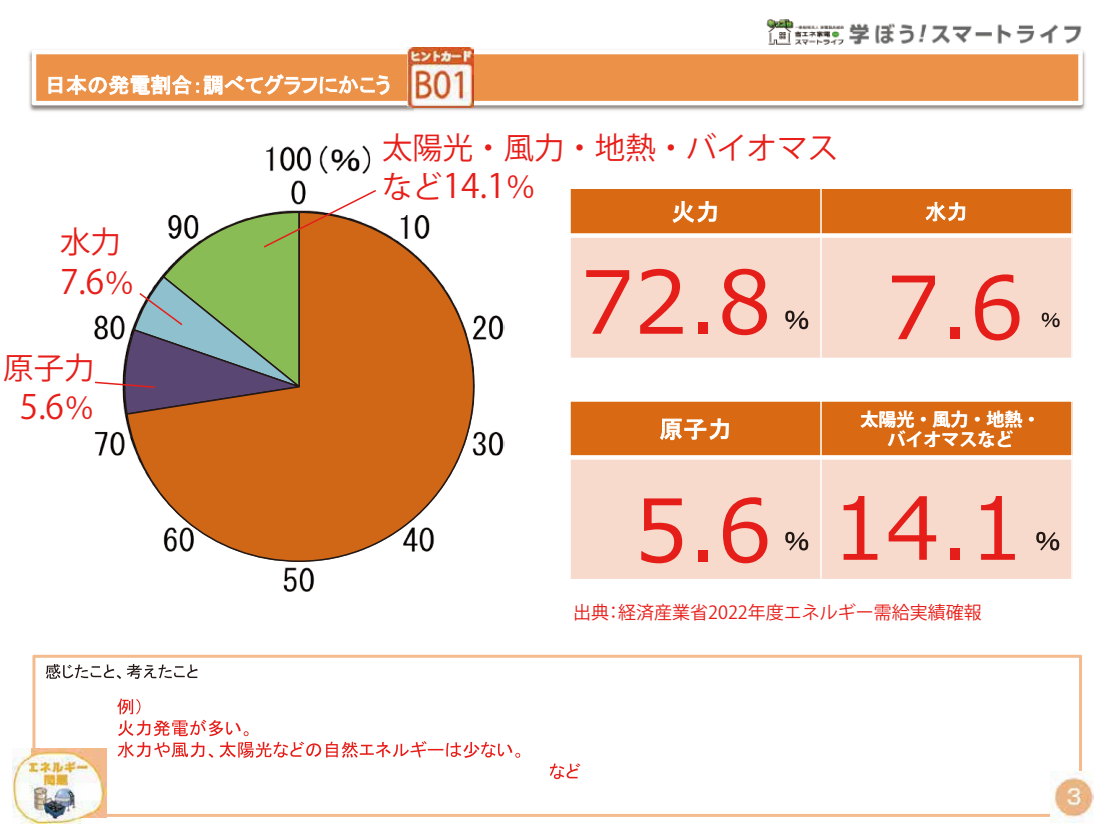
<style>
.page{position:relative;width:1106px;height:836px;background:#fff}
.page>*{position:absolute;margin:0;border:0;box-sizing:border-box;transform-origin:0 0}
.t1{font:86.4px "Meiryo";color:#e61e19}
.t2{font:33.45px "Koz Go Pr 6 N";color:#e71e19}
.t3{font:30.45px "Koz Go Pr 6 N";color:#e71e19}
.t4{font:18px "Koz Go Pr 6 N";color:#e71e19}
.t5{font:700 18px/19.8px "Koz Go Pro";color:#fff;text-align:center}
.s1{font-size:30.45px}
</style>
<div class="page">
<img style="left:94px;top:145px;width:410px;height:447px">
<img style="left:28px;top:47px;width:1058px;height:64px">
<img style="left:28px;top:61px;width:386px;height:51px">
<svg style="left:32px;top:50px;width:1050px;height:55px;fill:#ec9148"></svg>
<svg style="left:48px;top:74px;width:341px;height:21px"></svg>
<div style="left:570px;top:188px;width:251px;height:47px;background:#d96912"></div>
<div style="left:821px;top:188px;width:251px;height:47px;background:#d96912"></div>
<div style="left:570px;top:235px;width:251px;height:123px;background:#f8dacc"></div>
<div style="left:821px;top:235px;width:251px;height:123px;background:#f8dacc"></div>
<hr style="left:820px;top:187px;width:1px;height:172px;background:#fff">
<div style="left:569px;top:233px;width:503px;height:5px;background:#fff"></div>
<hr style="left:569px;top:187px;width:2px;height:172px;background:#fff">
<hr style="left:1071px;top:187px;width:1px;height:172px;background:#fff">
<hr style="left:569px;top:187px;width:503px;height:2px;background:#fff">
<hr style="left:569px;top:357px;width:503px;height:2px;background:#fff">
<svg style="left:672px;top:201px;width:45px;height:22px"></svg>
<svg style="left:925px;top:202px;width:40px;height:19px"></svg>
<svg style="left:785px;top:310px;width:23px;height:19px"></svg>
<svg style="left:1041px;top:312px;width:18px;height:15px"></svg>
<div style="left:570px;top:401px;width:251px;height:56px;background:#d96912"></div>
<div style="left:821px;top:401px;width:251px;height:56px;background:#d96912"></div>
<div style="left:570px;top:457px;width:251px;height:122px;background:#f8dacc"></div>
<div style="left:821px;top:457px;width:251px;height:122px;background:#f8dacc"></div>
<hr style="left:820px;top:400px;width:1px;height:180px;background:#fff">
<svg style="left:571px;top:455px;width:500px;height:4px;fill:#fff"></svg>
<hr style="left:569px;top:400px;width:2px;height:180px;background:#fff">
<hr style="left:1071px;top:400px;width:1px;height:180px;background:#fff">
<svg style="left:660px;top:418px;width:69px;height:22px"></svg>
<svg style="left:785px;top:532px;width:23px;height:18px"></svg>
<svg style="left:1036px;top:532px;width:23px;height:18px"></svg>
<svg style="left:32px;top:654px;width:1050px;height:162px"></svg>
<svg style="left:46px;top:664px;width:152px;height:15px"></svg>
<img style="left:763px;top:19px;width:323px;height:29px">
<svg style="left:117px;top:698px;width:403px;height:59px"></svg>
<svg style="left:549px;top:763px;width:31px;height:16px"></svg>
<img style="left:1050px;top:771px;width:43px;height:52px">
<img style="left:408px;top:47px;width:65px;height:61px">
<svg style="left:408px;top:106px;width:6px;height:2px"></svg>
<img style="left:408px;top:49px;width:65px;height:57px">
<img style="left:12px;top:748px;width:94px;height:75px">
<img style="left:32px;top:748px;width:74px;height:69px">
<svg style="left:125px;top:211px;width:350px;height:351px"></svg>
<svg style="left:94px;top:188px;width:284px;height:228px"></svg>
<h3 class="t3" style="left:60px;top:225px;width:62px">水力</h3>
<h2 class="t2" style="left:60px;top:262px;width:76px">7.6<span class="s1">％</span></h2>
<h3 class="t3" style="left:3px;top:350px;width:93px">原子力</h3>
<h2 class="t2" style="left:20px;top:387px;width:76px">5.6<span class="s1">％</span></h2>
<h3 class="t3" style="left:382px;top:131px;width:457px">太陽光・風力・地熱・バイオマス</h3>
<h2 class="t2" style="left:382px;top:167px;width:155px"><span class="s1">など</span>14.1<span class="s1">％</span></h2>
<h1 class="t1" style="left:580px;top:242px;width:193px">72.8</h1>
<h1 class="t1" style="left:886px;top:247px;width:139px">7.6</h1>
<p class="t5" style="left:860px;top:410px;width:181px">太陽光・風力・地熱・バイオマスなど</p>
<h1 class="t1" style="left:634px;top:468px;width:391px">5.6 14.1</h1>
<p class="t4" style="left:573px;top:602px;width:410px">出典：経済産業省2022年度エネルギー需給実績確報</p>
</div>
